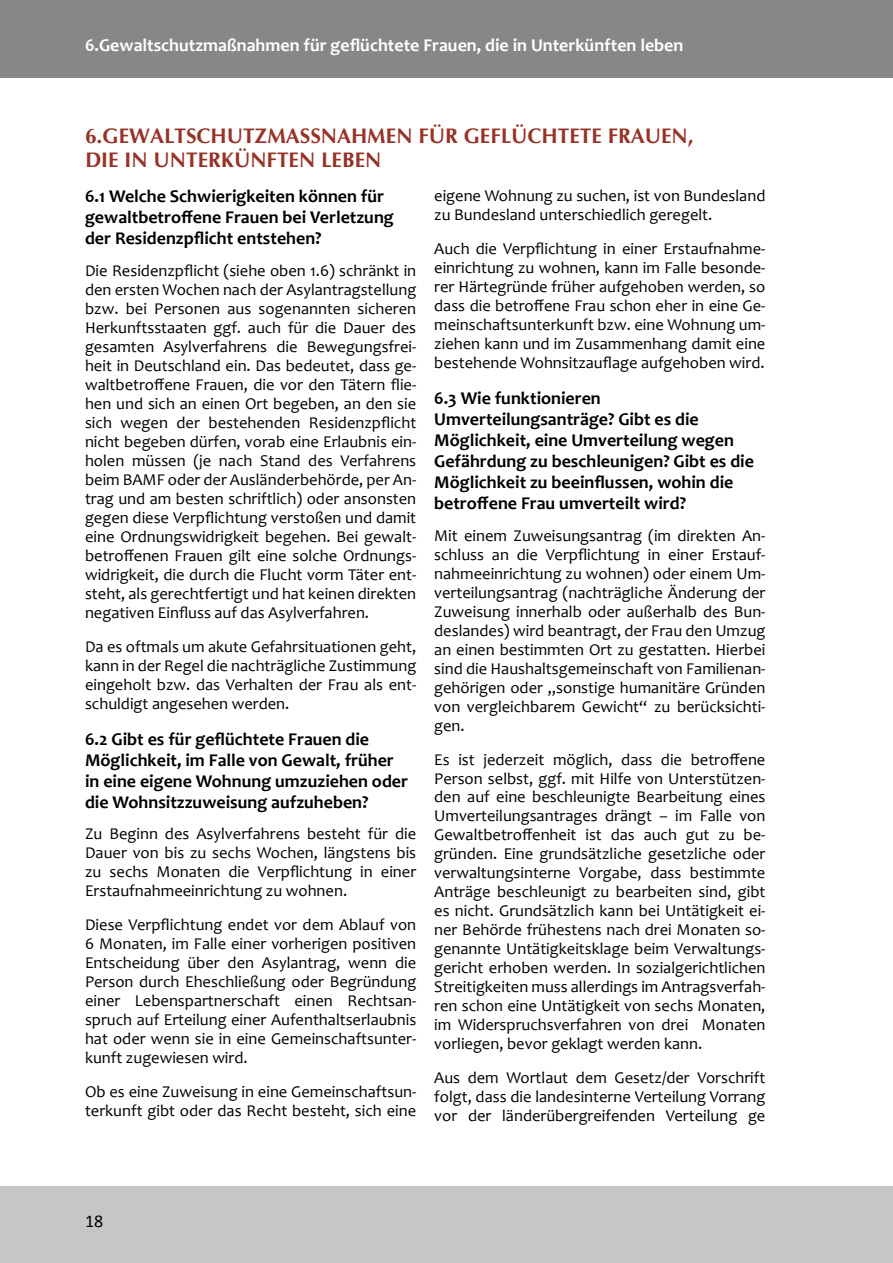
<style>
.page{position:relative;width:893px;height:1263px;background:#fff}
.page>*{position:absolute;margin:0;border:0;box-sizing:border-box;transform-origin:0 0}
.Heading_1{font:700 21px/24.2px "CG Omega";color:#973227}
.Heading_2{font:700 18px/21px "Candara";color:#000}
.t1{font:700 18px "Candara";color:#fff}
.t2{font:18px "Calibri";color:#000}
.t3{font:16.5px/18.9px "Candara";color:#000;text-align:justify}
</style>
<div class="page">
<div style="left:0;top:1186px;width:893px;height:77px;background:#c6c6c6"></div>
<div style="left:0;top:0;width:893px;height:78px;background:#878787"></div>
<p class="t1" style="left:85px;top:34px;width:600px">6.Gewaltschutzmaßnahmen für geflüchtete Frauen, die in Unterkünften leben</p>
<h1 class="Heading_1" style="left:85px;top:124px;width:610px">6.GEWALTSCHUTZMASSNAHMEN FÜR GEFLÜCHTETE FRAUEN,<br>DIE IN UNTERKÜNFTEN LEBEN</h1>
<h2 class="Heading_2" style="left:85px;top:186px;width:310px">6.1 Welche Schwierigkeiten können für gewaltbetroffene Frauen bei Verletzung der Residenzpflicht entstehen?</h2>
<p class="t3" style="left:85px;top:261px;width:333px">Die Residenzpflicht (siehe oben 1.6) schränkt in den ersten Wochen nach der Asylantragstellung bzw. bei Personen aus sogenannten sicheren Herkunftsstaaten ggf. auch für die Dauer des gesamten Asylverfahrens die Bewegungsfrei&shy;heit in Deutschland ein. Das bedeutet, dass ge&shy;waltbetroffene Frauen, die vor den Tätern flie&shy;hen und sich an einen Ort begeben, an den sie sich wegen der bestehenden Residenzpflicht nicht begeben dürfen, vorab eine Erlaubnis ein&shy;holen müssen (je nach Stand des Verfahrens beim BAMF oder der Ausländerbehörde, per An&shy;trag und am besten schriftlich) oder ansonsten gegen diese Verpflichtung verstoßen und damit eine Ordnungswidrigkeit begehen. Bei gewalt&shy;betroffenen Frauen gilt eine solche Ordnungs&shy;widrigkeit, die durch die Flucht vorm Täter ent&shy;steht, als gerechtfertigt und hat keinen direkten negativen Einfluss auf das Asylverfahren.</p>
<p class="t3" style="left:85px;top:637px;width:333px">Da es oftmals um akute Gefahrsituationen geht, kann in der Regel die nachträgliche Zustimmung eingeholt bzw. das Verhalten der Frau als ent&shy;schuldigt angesehen werden.</p>
<h2 class="Heading_2" style="left:85px;top:728px;width:324px">6.2 Gibt es für geflüchtete Frauen die Möglichkeit, im Falle von Gewalt, früher in eine eigene Wohnung umzuziehen oder die Wohnsitzzuweisung aufzuheben?</h2>
<p class="t3" style="left:85px;top:824px;width:333px">Zu Beginn des Asylverfahrens besteht für die Dauer von bis zu sechs Wochen, längstens bis zu sechs Monaten die Verpflichtung in einer Erstaufnahmeeinrichtung zu wohnen.</p>
<p class="t3" style="left:85px;top:915px;width:333px">Diese Verpflichtung endet vor dem Ablauf von 6 Monaten, im Falle einer vorherigen positiven Entscheidung über den Asylantrag, wenn die Person durch Eheschließung oder Begründung einer Lebenspartnerschaft einen Rechtsan&shy;spruch auf Erteilung einer Aufenthaltserlaubnis hat oder wenn sie in eine Gemeinschaftsunter&shy;kunft zugewiesen wird.</p>
<p class="t3" style="left:85px;top:1082px;width:333px">Ob es eine Zuweisung in eine Gemeinschaftsun&shy;terkunft gibt oder das Recht besteht, sich eine</p>
<p class="t3" style="left:434px;top:186px;width:333px">eigene Wohnung zu suchen, ist von Bundesland zu Bundesland unterschiedlich geregelt.</p>
<p class="t3" style="left:434px;top:239px;width:333px">Auch die Verpflichtung in einer Erstaufnahme&shy;einrichtung zu wohnen, kann im Falle besonde&shy;rer Härtegründe früher aufgehoben werden, so dass die betroffene Frau schon eher in eine Ge&shy;meinschaftsunterkunft bzw. eine Wohnung um&shy;ziehen kann und im Zusammenhang damit eine bestehende Wohnsitzauflage aufgehoben wird.</p>
<h2 class="Heading_2" style="left:434px;top:387px;width:321px">6.3 Wie funktionieren Umverteilungsanträge? Gibt es die Möglichkeit, eine Umverteilung wegen Gefährdung zu beschleunigen? Gibt es die Möglichkeit zu beeinflussen, wohin die betroffene Frau umverteilt wird?</h2>
<p class="t3" style="left:434px;top:526px;width:333px">Mit einem Zuweisungsantrag (im direkten An&shy;schluss an die Verpflichtung in einer Erstauf&shy;nahmeeinrichtung zu wohnen) oder einem Um&shy;verteilungsantrag (nachträgliche Änderung der Zuweisung innerhalb oder außerhalb des Bun&shy;deslandes) wird beantragt, der Frau den Umzug an einen bestimmten Ort zu gestatten. Hierbei sind die Haushaltsgemeinschaft von Familienan&shy;gehörigen oder „sonstige humanitäre Gründen von vergleichbarem Gewicht“ zu berücksichti&shy;gen.</p>
<p class="t3" style="left:434px;top:749px;width:333px">Es ist jederzeit möglich, dass die betroffene Person selbst, ggf. mit Hilfe von Unterstützen&shy;den auf eine beschleunigte Bearbeitung eines Umverteilungsantrages drängt – im Falle von Gewaltbetroffenheit ist das auch gut zu be&shy;gründen. Eine grundsätzliche gesetzliche oder verwaltungsinterne Vorgabe, dass bestimmte Anträge beschleunigt zu bearbeiten sind, gibt es nicht. Grundsätzlich kann bei Untätigkeit ei&shy;ner Behörde frühestens nach drei Monaten so&shy;genannte Untätigkeitsklage beim Verwaltungs&shy;gericht erhoben werden. In sozialgerichtlichen Streitigkeiten muss allerdings im Antragsverfah&shy;ren schon eine Untätigkeit von sechs Monaten, im Widerspruchsverfahren von drei Monaten vorliegen, bevor geklagt werden kann.</p>
<p class="t3" style="left:434px;top:1068px;width:333px">Aus dem Wortlaut dem Gesetz/der Vorschrift folgt, dass die landesinterne Verteilung Vorrang vor der länderübergreifenden Verteilung ge</p>
<p class="t2" style="left:85px;top:1208px;width:20px">18</p>
</div>
